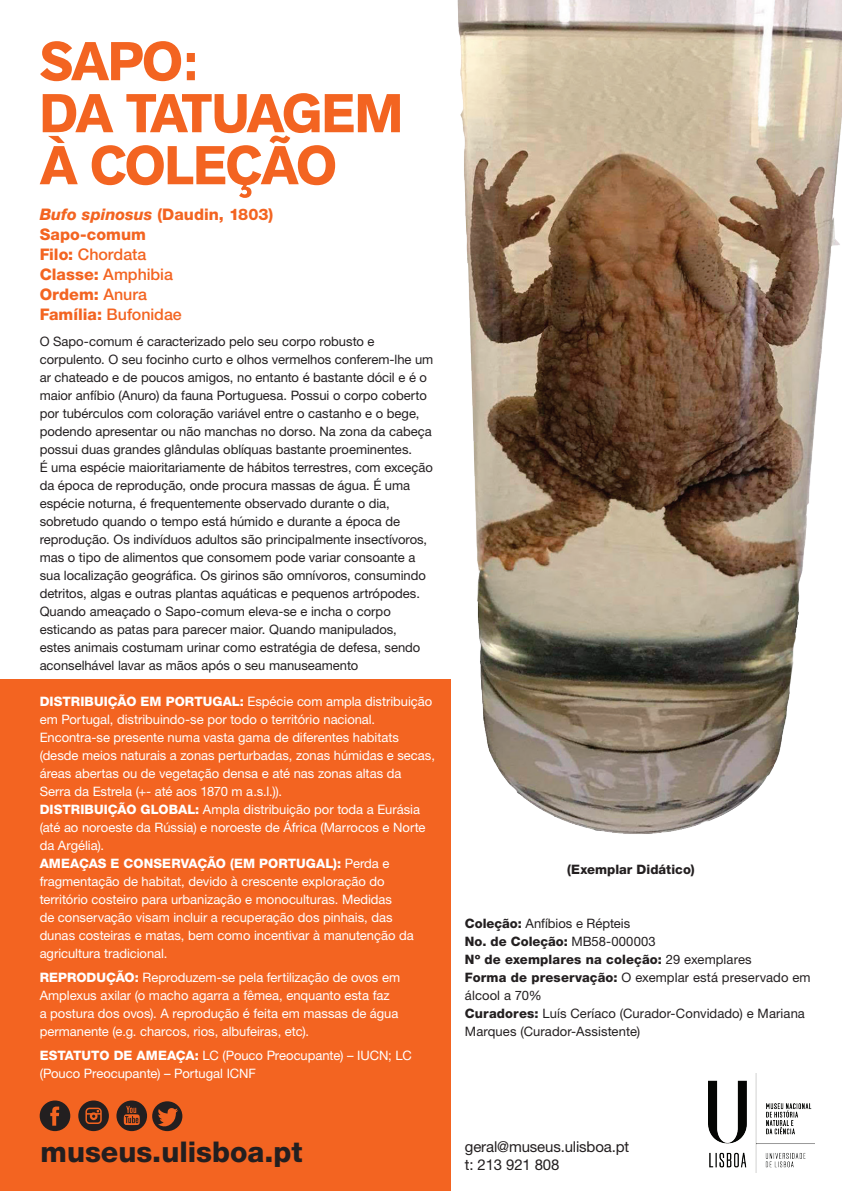
<style>
.page{position:relative;width:842px;height:1191px;background:#fff}
.page>*{position:absolute;margin:0;border:0;box-sizing:border-box;transform-origin:0 0}
.t1{font:700 54px/52px "Akzid Grtsk Next";letter-spacing:-.04em;color:#f36421}
.t2{font:800 28.6px "Helvetica Neue LT Std";color:#231f20}
.t3{font:800 16px/20px "Helvetica Neue LT Std";color:#f36421}
.t4{font:15px "Helvetica Neue LT Std";letter-spacing:-.01em;color:#231f20}
.t5{font:13px/18px "Helvetica Neue LT Std";color:#231f20}
.t6{font:13px/18px "Helvetica Neue LT Std";letter-spacing:-.005em;color:#fff}
.t7{font:800 13px "Helvetica Neue LT Std";color:#231f20}
.s1{font-style:italic}
.s2{font-weight:500}
.s3{font-weight:800}
</style>
<div class="page">
<div style="left:0;top:679px;width:451px;height:512px;background:#f36421"></div>
<img style="left:457px;top:0;width:385px;height:834px">
<svg style="left:40px;top:1100px;width:30px;height:31px"></svg>
<svg style="left:78px;top:1100px;width:31px;height:31px"></svg>
<svg style="left:116px;top:1100px;width:66px;height:31px"></svg>
<img style="left:709px;top:1073px;width:106px;height:99px">
<h1 class="t1" style="left:40px;top:36px;width:365px">SAPO:<br>DA TATUAGEM<br>À COLEÇÃO</h1>
<p class="t3" style="left:40px;top:204px;width:235px"><span class="s1">Bufo spinosus</span> (Daudin, 1803)<br>Sapo-comum<br>Filo: <span class="s2">Chordata<br></span>Classe: <span class="s2">Amphibia<br></span>Ordem: <span class="s2">Anura<br></span>Família: <span class="s2">Bufonidae</span></p>
<p class="t5" style="left:40px;top:332px;width:395px">O Sapo-comum é caracterizado pelo seu corpo robusto e corpulento. O seu focinho curto e olhos vermelhos conferem-lhe um ar chateado e de poucos amigos, no entanto é bastante dócil e é o maior anfíbio (Anuro) da fauna Portuguesa. Possui o corpo coberto por tubérculos com coloração variável entre o castanho e o bege, podendo apresentar ou não manchas no dorso. Na zona da cabeça possui duas grandes glândulas oblíquas bastante proeminentes.<br>É uma espécie maioritariamente de hábitos terrestres, com exceção da época de reprodução, onde procura massas de água. É uma espécie noturna, é frequentemente observado durante o dia, sobretudo quando o tempo está húmido e durante a época de reprodução. Os indivíduos adultos são principalmente insectívoros, mas o tipo de alimentos que consomem pode variar consoante a sua localização geográfica. Os girinos são omnívoros, consumindo detritos, algas e outras plantas aquáticas e pequenos artrópodes.<br>Quando ameaçado o Sapo-comum eleva-se e incha o corpo esticando as patas para parecer maior. Quando manipulados,<br>estes animais costumam urinar como estratégia de defesa, sendo aconselhável lavar as mãos após o seu manuseamento</p>
<p class="t6" style="left:40px;top:692px;width:397px"><span class="s3">DISTRIBUIÇÃO EM PORTUGAL:</span> Espécie com ampla distribuição em Portugal, distribuindo-se por todo o território nacional.<br>Encontra-se presente numa vasta gama de diferentes habitats (desde meios naturais a zonas perturbadas, zonas húmidas e secas, áreas abertas ou de vegetação densa e até nas zonas altas da Serra da Estrela (+- até aos 1870 m a.s.l.)).<br><span class="s3">DISTRIBUIÇÃO GLOBAL:</span> Ampla distribuição por toda a Eurásia (até ao noroeste da Rússia) e noroeste de África (Marrocos e Norte da Argélia).<br><span class="s3">AMEAÇAS E CONSERVAÇÃO (EM PORTUGAL):</span> Perda e fragmentação de habitat, devido à crescente exploração do território costeiro para urbanização e monoculturas. Medidas<br>de conservação visam incluir a recuperação dos pinhais, das<br>dunas costeiras e matas, bem como incentivar à manutenção da agricultura tradicional.</p>
<p class="t6" style="left:40px;top:968px;width:362px"><span class="s3">REPRODUÇÃO:</span> Reproduzem-se pela fertilização de ovos em Amplexus axilar (o macho agarra a fêmea, enquanto esta faz a postura dos ovos). A reprodução é feita em massas de água permanente (e.g. charcos, rios, albufeiras, etc).</p>
<p class="t6" style="left:40px;top:1046px;width:374px"><span class="s3">ESTATUTO DE AMEAÇA:</span> LC (Pouco Preocupante) – IUCN; LC (Pouco Preocupante) – Portugal ICNF</p>
<h2 class="t2" style="left:41px;top:1134px;width:264px">museus.ulisboa.pt</h2>
<p class="t7" style="left:567px;top:862px;width:129px">(Exemplar Didático)</p>
<p class="t5" style="left:465px;top:914px;width:347px"><span class="s3">Coleção:</span> Anfíbios e Répteis<br><span class="s3">No. de Coleção:</span> MB58-000003<br><span class="s3">Nº de exemplares na coleção:</span> 29 exemplares<br><span class="s3">Forma de preservação:</span> O exemplar está preservado em álcool a 70%<br><span class="s3">Curadores:</span> Luís Ceríaco (Curador-Convidado) e Mariana Marques (Curador-Assistente)</p>
<p class="t4" style="left:465px;top:1137px;width:166px">geral@museus.ulisboa.pt</p>
<p class="t4" style="left:465px;top:1155px;width:96px">t: 213 921 808</p>
</div>
